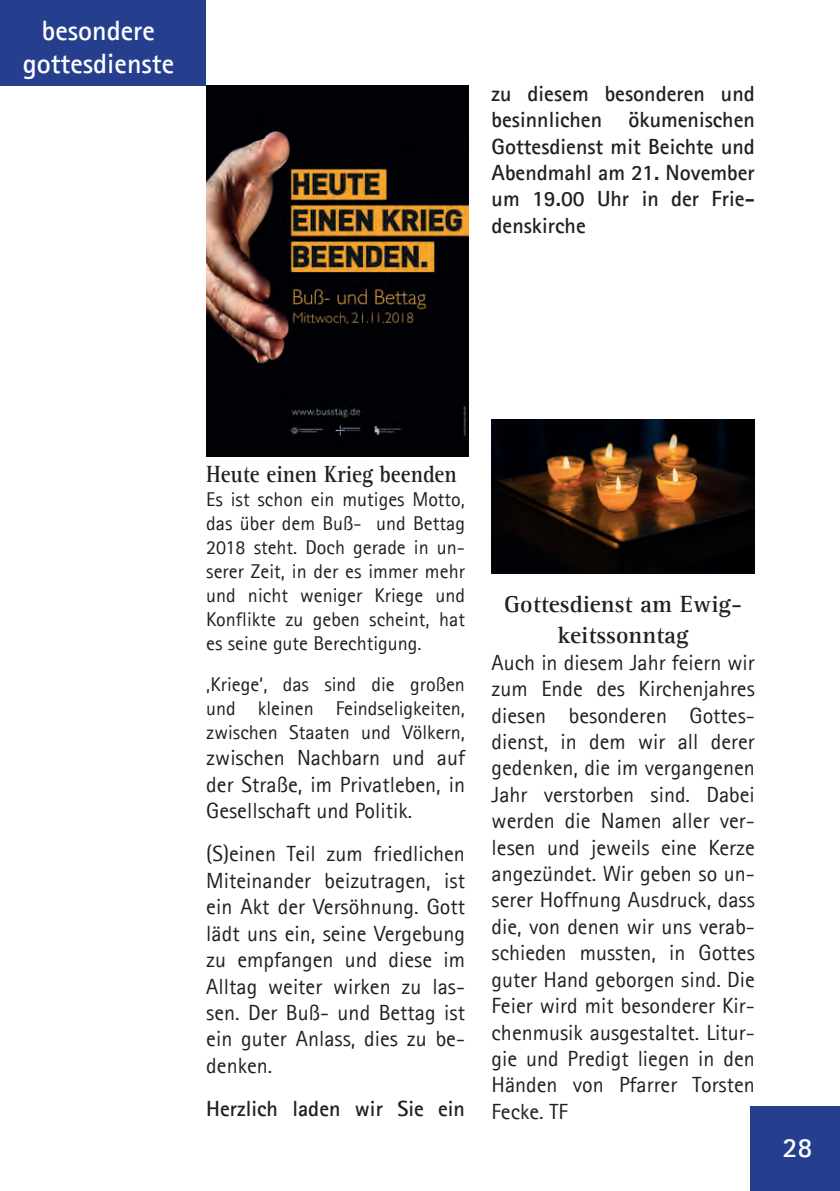
<style>
.page{position:relative;width:840px;height:1191px;background:#fff}
.page>*{position:absolute;margin:0;border:0;box-sizing:border-box;transform-origin:0 0}
.t1{font:700 28px/33.6px "Agfa Rotis Sans Serif";color:#fff;text-align:center}
.t2{font:700 24px/31.2px "Agfa Rotis Serif";color:#231f20;text-align:center}
.t3{font:700 24px "Agfa Rotis Serif";color:#231f20;scale:.89 1}
.t4{font:22px/26.4px "Agfa Rotis Sans Serif";color:#231f20;text-align:justify}
.t5{font:700 22px/26.4px "Agfa Rotis Sans Serif";color:#231f20;text-align:justify}
.t6{font:20px/24px "Agfa Rotis Sans Serif";color:#231f20;text-align:justify}
</style>
<div class="page">
<div style="left:0;top:0;width:206px;height:86px;background:#253f8e"></div>
<div style="left:749px;top:1106px;width:90px;height:85px;background:#253f8e"></div>
<img style="left:206px;top:86px;width:262px;height:370px">
<img style="left:491px;top:420px;width:263px;height:153px">
<p class="t1" style="left:23px;top:13px;width:153px">besondere gottesdienste</p>
<p class="t5" style="left:491px;top:80px;width:265px">zu diesem besonderen und besinnlichen ökumenischen Gottesdienst mit Beichte und Abendmahl am 21. November um 19.00 Uhr in der Frie&shy;denskirche</p>
<p class="t3" style="left:206px;top:459px;width:283px">Heute einen Krieg beenden</p>
<p class="t6" style="left:206px;top:487px;width:260px">Es ist schon ein mutiges Motto, das über dem Buß- und Bettag 2018 steht. Doch gerade in un&shy;serer Zeit, in der es immer mehr und nicht weniger Kriege und Konflikte zu geben scheint, hat es seine gute Berechtigung.</p>
<p class="t6" style="left:206px;top:672px;width:260px">‚Kriege‘, das sind die großen und kleinen Feindseligkeiten, zwischen Staaten und Völkern,</p>
<p class="t4" style="left:206px;top:744px;width:260px">zwischen Nachbarn und auf der Straße, im Privatleben, in Gesellschaft und Politik.</p>
<p class="t4" style="left:206px;top:840px;width:260px">(S)einen Teil zum friedlichen Miteinander beizutragen, ist ein Akt der Versöhnung. Gott lädt uns ein, seine Vergebung zu empfangen und diese im Alltag weiter wirken zu las&shy;sen. Der Buß- und Bettag ist ein guter Anlass, dies zu be&shy;denken.</p>
<p class="t5" style="left:206px;top:1095px;width:260px">Herzlich laden wir Sie ein</p>
<p class="t2" style="left:504px;top:589px;width:239px">Gottesdienst am Ewig&shy;keitssonntag</p>
<p class="t4" style="left:491px;top:649px;width:265px">Auch in diesem Jahr feiern wir zum Ende des Kirchenjahres diesen besonderen Gottes&shy;dienst, in dem wir all derer gedenken, die im vergangenen Jahr verstorben sind. Dabei werden die Namen aller ver&shy;lesen und jeweils eine Kerze angezündet. Wir geben so un&shy;serer Hoffnung Ausdruck, dass die, von denen wir uns verab&shy;schieden mussten, in Gottes guter Hand geborgen sind. Die Feier wird mit besonderer Kir&shy;chenmusik ausgestaltet. Litur&shy;gie und Predigt liegen in den Händen von Pfarrer Torsten Fecke. TF</p>
<p class="t1" style="left:781px;top:1130px;width:32px">28</p>
</div>
